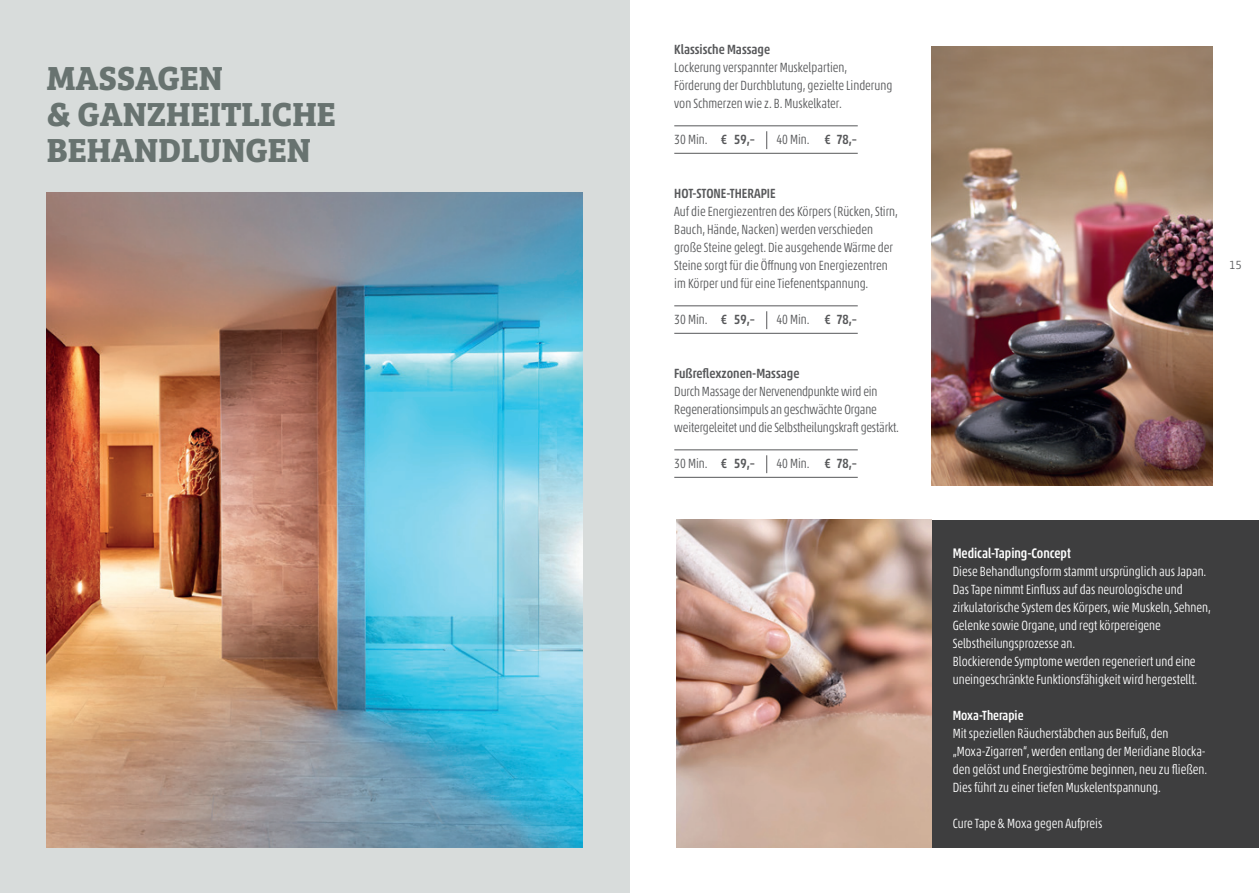
<style>
.page{position:relative;width:1259px;height:893px;background:#fff}
.page>*{position:absolute;margin:0;border:0;box-sizing:border-box;transform-origin:0 0}
.t1{font:700 34.5px/36px "Bree Serif";color:#687370}
.t2{font:500 condensed 14.1px "Akko Pro";color:#fff;scale:.96 1}
.t3{font:300 condensed 13.5px/18px "Akko Pro";color:#fff}
.t4{font:300 condensed 13.5px/18px "Akko Pro";color:#57585a}
.t5{font:500 condensed 13.5px "Akko Pro";color:#57585a}
.t6{font:500 condensed 13.5px "Akko Pro";color:#fff;scale:.96 1}
.t7{font:300 12px "Akko Pro";color:#57585a}
.s1{font-weight:500}
</style>
<div class="page">
<div style="left:0;top:0;width:629px;height:893px;background:#d8dcdb"></div>
<div style="left:931px;top:520px;width:328px;height:328px;background:#3e3e3f"></div>
<img style="left:47px;top:192px;width:536px;height:656px">
<hr style="left:674px;top:126px;width:183px;height:1px;background:#57585a">
<svg style="left:766px;top:131px;width:1px;height:18px"></svg>
<hr style="left:674px;top:153px;width:183px;height:1px;background:#57585a">
<hr style="left:674px;top:306px;width:183px;height:1px;background:#57585a">
<svg style="left:766px;top:311px;width:1px;height:18px"></svg>
<hr style="left:674px;top:333px;width:183px;height:1px;background:#57585a">
<hr style="left:674px;top:450px;width:183px;height:1px;background:#57585a">
<svg style="left:766px;top:455px;width:1px;height:18px"></svg>
<hr style="left:674px;top:477px;width:183px;height:1px;background:#57585a">
<img style="left:931px;top:47px;width:281px;height:438px">
<img style="left:676px;top:520px;width:255px;height:328px">
<h1 class="t1" style="left:47px;top:58px;width:290px">MASSAGEN<br>&amp; GANZHEITLICHE<br>BEHANDLUNGEN</h1>
<p class="t5" style="left:674px;top:41px;width:97px">Klassische Massage</p>
<p class="t4" style="left:674px;top:58px;width:219px">Lockerung verspannter Muskelpartien,<br>Förderung der Durchblutung, gezielte Linderung von Schmerzen wie z. B. Muskelkater.</p>
<p class="t4" style="left:674px;top:130px;width:82px">30 Min. <span class="s1">€ 59,–</span></p>
<p class="t4" style="left:776px;top:130px;width:82px">40 Min. <span class="s1">€ 78,–</span></p>
<p class="t5" style="left:674px;top:185px;width:103px">HOT-STONE-THERAPIE</p>
<p class="t4" style="left:674px;top:202px;width:225px">Auf die Energiezentren des Körpers (Rücken, Stirn, Bauch, Hände, Nacken) werden verschieden große Steine gelegt. Die ausgehende Wärme der Steine sorgt für die Öffnung von Energiezentren im Körper und für eine Tiefenentspannung.</p>
<p class="t4" style="left:674px;top:310px;width:82px">30 Min. <span class="s1">€ 59,–</span></p>
<p class="t4" style="left:776px;top:310px;width:82px">40 Min. <span class="s1">€ 78,–</span></p>
<p class="t5" style="left:674px;top:365px;width:127px">Fußreflexzonen-Massage</p>
<p class="t4" style="left:674px;top:382px;width:226px">Durch Massage der Nervenendpunkte wird ein<br>Regenerationsimpuls an geschwächte Organe weitergeleitet und die Selbstheilungskraft gestärkt.</p>
<p class="t4" style="left:674px;top:454px;width:82px">30 Min. <span class="s1">€ 59,–</span></p>
<p class="t4" style="left:776px;top:454px;width:82px">40 Min. <span class="s1">€ 78,–</span></p>
<p class="t7" style="left:1229px;top:257px;width:15px">15</p>
<p class="t2" style="left:952px;top:545px;width:124px">Medical-Taping-Concept</p>
<p class="t3" style="left:952px;top:562px;width:260px">Diese Behandlungsform stammt ursprünglich aus Japan.<br>Das Tape nimmt Einfluss auf das neurologische und zirkulatorische System des Körpers, wie Muskeln, Sehnen, Gelenke sowie Organe, und regt körpereigene Selbstheilungsprozesse an.<br>Blockierende Symptome werden regeneriert und eine uneingeschränkte Funktionsfähigkeit wird hergestellt.</p>
<p class="t6" style="left:952px;top:707px;width:75px">Moxa-Therapie</p>
<p class="t3" style="left:952px;top:724px;width:256px">Mit speziellen Räucherstäbchen aus Beifuß, den „Moxa-Zigarren“, werden entlang der Meridiane Blocka&shy;den gelöst und Energieströme beginnen, neu zu fließen.<br>Dies führt zu einer tiefen Muskelentspannung.</p>
<p class="t3" style="left:952px;top:814px;width:151px">Cure Tape &amp; Moxa gegen Aufpreis</p>
</div>
